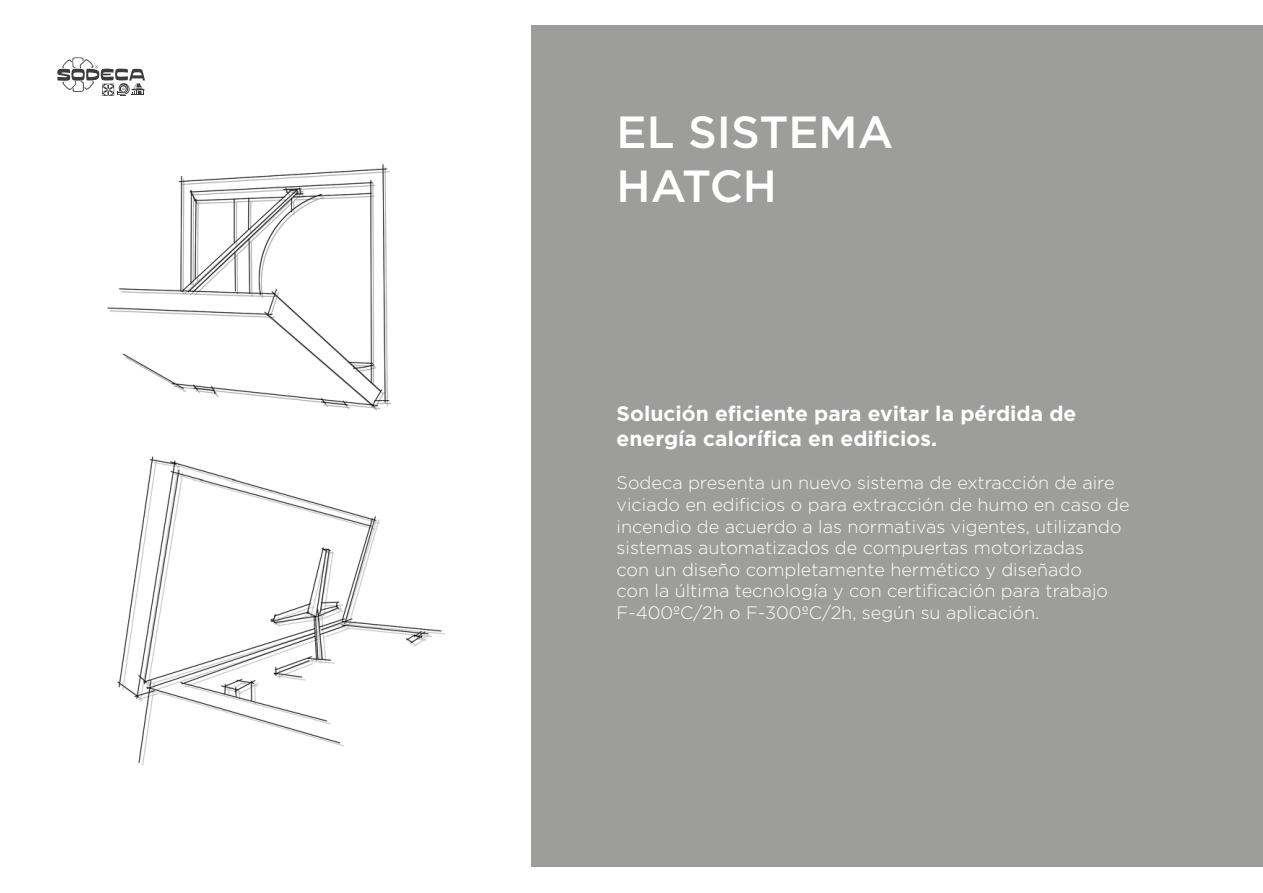
<style>
.page{position:relative;width:1263px;height:893px;background:#fff}
.page>*{position:absolute;margin:0;border:0;box-sizing:border-box;transform-origin:0 0}
.t1{font:500 45px/54px "Gotham";color:#fff}
.t2{font:700 21px/25.2px "Gotham";color:#fff}
.t3{font:300 18px/21.6px "Gotham";color:#fff}
</style>
<div class="page">
<img style="left:107px;top:164px;width:338px;height:602px">
<div style="left:531px;top:26px;width:732px;height:841px;background:#9d9d9c"></div>
<svg style="left:57px;top:57px;width:88px;height:39px"></svg>
<h1 class="t1" style="left:617px;top:104px;width:278px">EL SISTEMA<br>HATCH</h1>
<p class="t2" style="left:617px;top:400px;width:461px">Solución eficiente para evitar la pérdida de energía calorífica en edificios.</p>
<p class="t3" style="left:617px;top:472px;width:514px">Sodeca presenta un nuevo sistema de extracción de aire viciado en edificios o para extracción de humo en caso de incendio de acuerdo a las normativas vigentes, utilizando sistemas automatizados de compuertas motorizadas<br>con un diseño completamente hermético y diseñado<br>con la última tecnología y con certificación para trabajo F-400ºC/2h o F-300ºC/2h, según su aplicación.</p>
</div>
